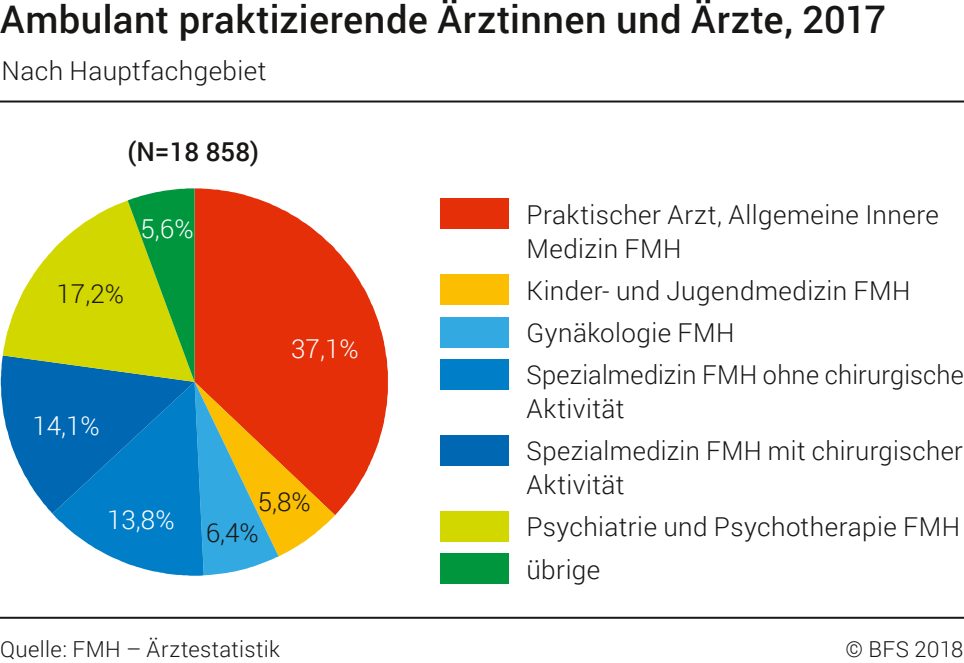
<style>
.page{position:relative;width:964px;height:663px;background:#fff}
.page>*{position:absolute;margin:0;border:0;box-sizing:border-box;transform-origin:0 0}
.t1{font:500 38px "Roboto";letter-spacing:.015em;color:#181716}
.t2{font:300 26px/42px "Roboto";letter-spacing:.015em;color:#181716}
.t3{font:300 26px "Roboto";color:#fff}
.t4{font:500 26px "Roboto";color:#181716}
.t5{font:300 22px "Roboto";letter-spacing:.02em;color:#181716}
</style>
<div class="page">
<hr style="left:0;top:100px;width:963px;height:2px;background:#181716">
<hr style="left:0;top:616px;width:963px;height:2px;background:#181716">
<svg style="left:335px;top:249px;width:53px;height:266px;fill:#e52f09"></svg>
<svg style="left:52px;top:513px;width:76px;height:51px;fill:#007fc8"></svg>
<svg style="left:1px;top:355px;width:127px;height:158px;background:#207ebf"></svg>
<svg style="left:3px;top:200px;width:125px;height:181px;fill:#d2d700"></svg>
<svg style="left:128px;top:188px;width:207px;height:387px;background:#9c7752"></svg>
<div style="left:440px;top:198px;width:69px;height:31px;background:#e52f09"></div>
<div style="left:440px;top:274px;width:69px;height:31px;background:#fcbe00"></div>
<div style="left:440px;top:316px;width:69px;height:31px;background:#32a9e1"></div>
<div style="left:440px;top:358px;width:69px;height:31px;background:#007fc8"></div>
<div style="left:440px;top:434px;width:69px;height:31px;background:#0068b3"></div>
<div style="left:440px;top:510px;width:69px;height:31px;background:#d2d700"></div>
<div style="left:440px;top:552px;width:69px;height:31px;background:#00963e"></div>
<h1 class="t1" style="left:0;top:-7px;width:887px">Ambulant praktizierende Ärztinnen und Ärzte, 2017</h1>
<p class="t2" style="left:2px;top:49px;width:266px">Nach Hauptfachgebiet</p>
<p class="t4" style="left:128px;top:133px;width:133px">(N=18 858)</p>
<p class="t2" style="left:57px;top:272px;width:69px">17,2%</p>
<p class="t3" style="left:140px;top:210px;width:55px">5,6%</p>
<p class="t3" style="left:291px;top:331px;width:69px">37,1%</p>
<p class="t3" style="left:32px;top:407px;width:69px">14,1%</p>
<p class="t3" style="left:107px;top:501px;width:69px">13,8%</p>
<p class="t2" style="left:206px;top:485px;width:107px;line-height:30.8px;text-indent:52px">5,8%<br>6,4%</p>
<p class="t2" style="left:526px;top:197px;width:414px;line-height:34px">Praktischer Arzt, Allgemeine Innere<br>Medizin FMH</p>
<p class="t2" style="left:526px;top:269px;width:439px">Kinder- und Jugendmedizin FMH<br>Gynäkologie FMH<br>Spezialmedizin FMH ohne chirurgische</p>
<p class="t2" style="left:526px;top:387px;width:438px">Aktivität<br>Spezialmedizin FMH mit chirurgischer</p>
<p class="t2" style="left:526px;top:463px;width:435px">Aktivität<br>Psychiatrie und Psychotherapie FMH übrige</p>
<p class="t5" style="left:0;top:633px;width:281px">Quelle: FMH – Ärztestatistik</p>
<p class="t5" style="left:845px;top:633px;width:119px">© BFS 2018</p>
</div>
